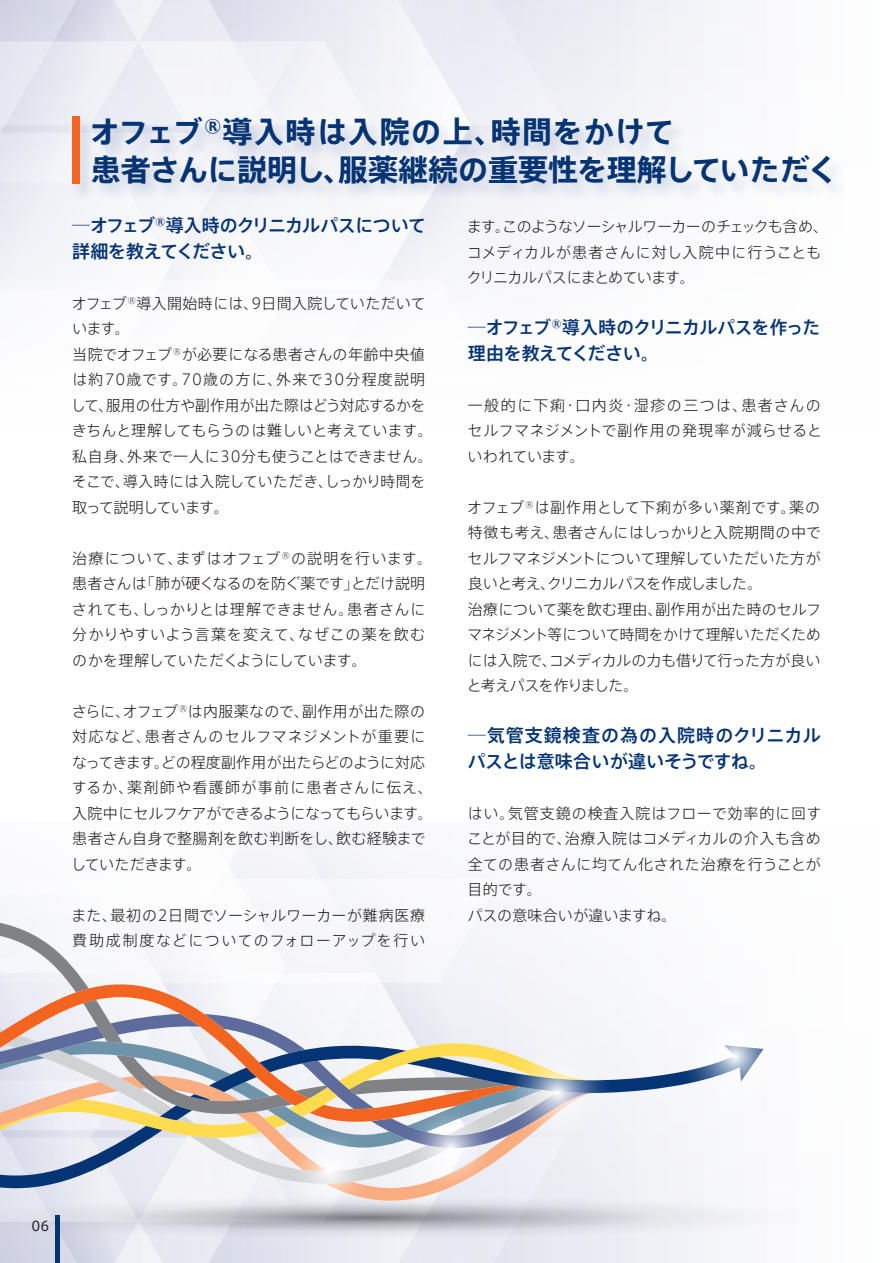
<style>
.page{position:relative;width:893px;height:1263px;background:#fff}
.page>*{position:absolute;margin:0;border:0;box-sizing:border-box;transform-origin:0 0}
.t1{font:700 30px/37.5px "Axis Std";color:#053474}
.t2{font:500 18px/25.5px "Axis Std";letter-spacing:-.025em;color:#053474}
.t3{font:500 18px/25.5px "Axis Std";letter-spacing:.015em;color:#053474}
.t4{font:300 15px/25.5px "Axis Std";letter-spacing:.01em;color:#231f20}
.t5{font:300 15px/25.5px "Axis Std";letter-spacing:-.035em;color:#231f20}
.t6{font:300 15px/25.5px "Axis Std";letter-spacing:.055em;color:#231f20}
.t7{font:13.35px "Axis Std";color:#231f20}
</style>
<div class="page">
<div style="left:0;top:0;width:893px;height:1263px;background:linear-gradient(to bottom,#f5f5f9,#fff)"></div>
<svg style="left:764px;top:1190px;width:129px;height:51px"></svg>
<svg style="left:0;top:823px;width:764px;height:440px"></svg>
<svg style="left:652px;top:974px;width:165px;height:164px"></svg>
<svg style="left:479px;top:1014px;width:156px;height:156px"></svg>
<svg style="left:270px;top:1112px;width:117px;height:118px"></svg>
<svg style="left:388px;top:1086px;width:124px;height:124px"></svg>
<img style="left:68px;top:103px;width:787px;height:107px">
<div style="left:72px;top:116px;width:8px;height:68px;background:#f36421"></div>
<div style="left:55px;top:1216px;width:5px;height:47px;background:#053474"></div>
<h1 class="t1" style="left:90px;top:111px;width:749px">オフェブ<sup>®</sup>導入時は入院の上、時間をかけて<br>患者さんに説明し、服薬継続の重要性を理解していただく</h1>
<p class="t2" style="left:72px;top:211px;width:355px">─オフェブ<sup>®</sup>導入時のクリニカルパスについて詳細を教えてください。</p>
<p class="t4" style="left:71px;top:289px;width:363px">オフェブ<sup>®</sup>導入開始時には、9日間入院していただいています。<br>当院でオフェブ<sup>®</sup>が必要になる患者さんの年齢中央値は約70歳です。70歳の方に、外来で30分程度説明して、服用の仕方や副作用が出た際はどう対応するかをきちんと理解してもらうのは難しいと考えています。私自身、外来で一人に30分も使うことはできません。そこで、導入時には入院していただき、しっかり時間を取って説明しています。</p>
<p class="t4" style="left:72px;top:544px;width:362px">治療について、まずはオフェブ<sup>®</sup>の説明を行います。患者さんは「肺が硬くなるのを防ぐ薬です」とだけ説明されても、しっかりとは理解できません。患者さんに分かりやすいよう言葉を変えて、なぜこの薬を飲むのかを理解していただくようにしています。</p>
<p class="t4" style="left:71px;top:697px;width:363px">さらに、オフェブ<sup>®</sup>は内服薬なので、副作用が出た際の対応など、患者さんのセルフマネジメントが重要になってきます。どの程度副作用が出たらどのように対応するか、薬剤師や看護師が事前に患者さんに伝え、入院中にセルフケアができるようになってもらいます。患者さん自身で整腸剤を飲む判断をし、飲む経験までしていただきます。</p>
<p class="t6" style="left:72px;top:901px;width:355px">また、最初の2日間でソーシャルワーカーが難病医療費助成制度などについてのフォローアップを行い</p>
<p class="t5" style="left:467px;top:213px;width:363px">ます。このようなソーシャルワーカーのチェックも含め、コメディカルが患者さんに対し入院中に行うこともクリニカルパスにまとめています。</p>
<p class="t2" style="left:468px;top:313px;width:354px">─オフェブ<sup>®</sup>導入時のクリニカルパスを作った理由を教えてください。</p>
<p class="t4" style="left:468px;top:391px;width:356px;text-align:justify">一般的に下痢・口内炎・湿疹の三つは、患者さんのセルフマネジメントで副作用の発現率が減らせるといわれています。</p>
<p class="t4" style="left:467px;top:493px;width:356px">オフェブ<sup>®</sup>は副作用として下痢が多い薬剤です。薬の特徴も考え、患者さんにはしっかりと入院期間の中でセルフマネジメントについて理解していただいた方が良いと考え、クリニカルパスを作成しました。<br>治療について薬を飲む理由、副作用が出た時のセルフマネジメント等について時間をかけて理解いただくためには入院で、コメディカルの力も借りて行った方が良いと考えパスを作りました。</p>
<p class="t3" style="left:468px;top:721px;width:354px">─気管支鏡検査の為の入院時のクリニカルパスとは意味合いが違いそうですね。</p>
<p class="t4" style="left:467px;top:799px;width:356px">はい。気管支鏡の検査入院はフローで効率的に回すことが目的で、治療入院はコメディカルの介入も含め全ての患者さんに均てん化された治療を行うことが目的です。<br>パスの意味合いが違いますね。</p>
<p class="t7" style="left:31px;top:1216px;width:19px">06</p>
</div>
